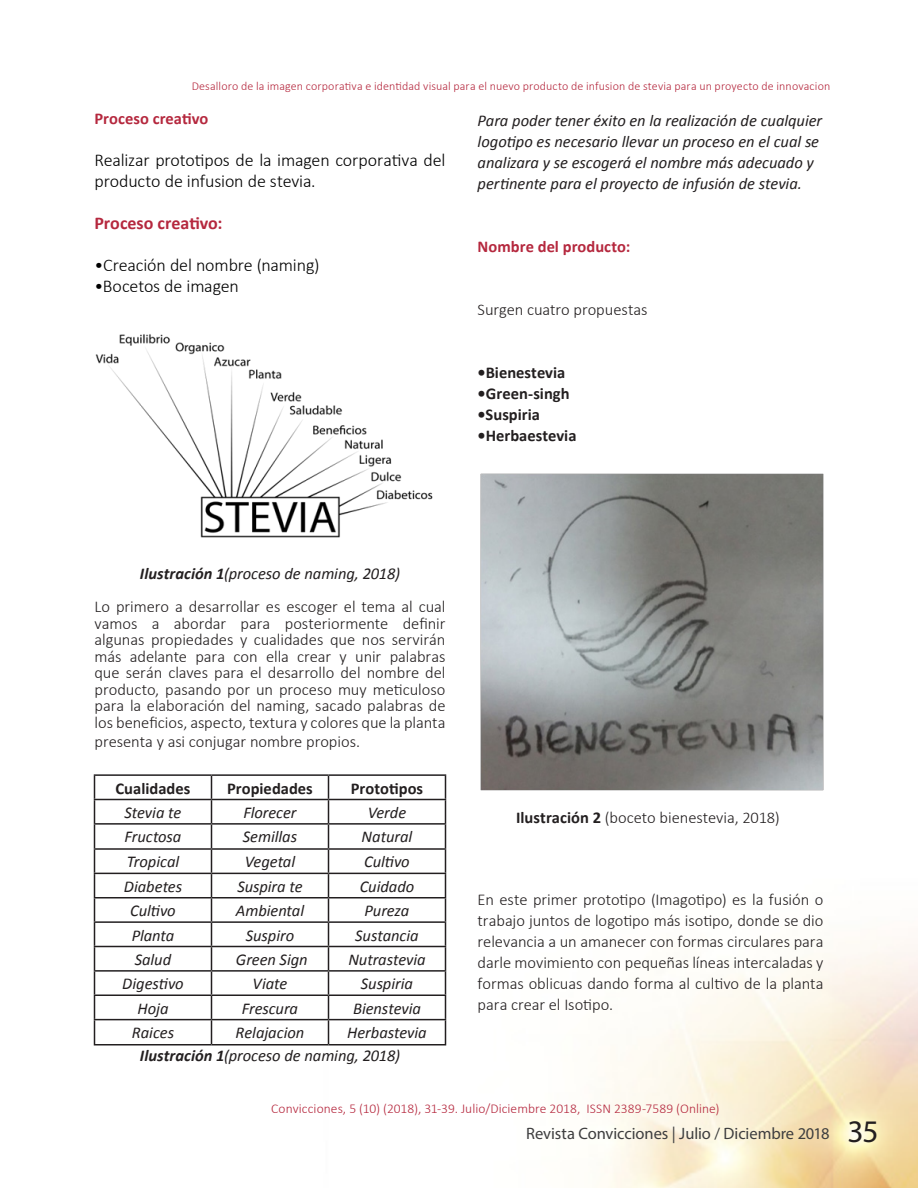
<style>
.page{position:relative;width:918px;height:1188px;background:#fff}
.page>*{position:absolute;margin:0;border:0;box-sizing:border-box;transform-origin:0 0}
.sub{font:300 18px/21px "Calibri";letter-spacing:-.01em;color:#000}
.sub-2{font:700 18px "Calibri";color:#b5283e}
.Sub2{font:300 16.5px/16.5px "Calibri";letter-spacing:-.005em;color:#231f20;text-align:justify}
.Sub2-2{font:italic 16.5px/21px "Calibri";letter-spacing:-.005em;color:#231f20}
.Sub2-3{font:700 16.5px "Calibri";color:#231f20}
.t1{font:16.5px "Myriad Pro";letter-spacing:-.005em;color:#3e3e3f}
.Sub2-4{font:700 16.5px "Calibri";letter-spacing:.005em;color:#b5283e}
.sub-3{font:700 16.5px "Calibri";letter-spacing:.005em;color:#b5283e}
.Sub2-5{font:300 13.5px "Calibri";letter-spacing:.005em;color:#b5283e}
.titulo{font:300 12px "Calibri";letter-spacing:.01em;color:#b5283e}
.s1{font-weight:700}
.s2{font-size:31.5px;color:#231f20}
</style>
<div class="page">
<img style="left:93px;top:474px;width:825px;height:714px">
<img style="left:95px;top:334px;width:344px;height:219px">
<hr style="left:94px;top:774px;width:118px;height:2px;background:#231f20">
<hr style="left:212px;top:774px;width:116px;height:2px;background:#231f20">
<hr style="left:328px;top:774px;width:118px;height:2px;background:#231f20">
<hr style="left:94px;top:799px;width:118px;height:1px;background:#231f20">
<hr style="left:212px;top:799px;width:116px;height:1px;background:#231f20">
<hr style="left:328px;top:799px;width:118px;height:1px;background:#231f20">
<hr style="left:94px;top:823px;width:118px;height:2px;background:#231f20">
<hr style="left:212px;top:823px;width:116px;height:2px;background:#231f20">
<hr style="left:328px;top:823px;width:118px;height:2px;background:#231f20">
<hr style="left:94px;top:848px;width:118px;height:2px;background:#231f20">
<hr style="left:212px;top:848px;width:116px;height:2px;background:#231f20">
<hr style="left:328px;top:848px;width:118px;height:2px;background:#231f20">
<hr style="left:94px;top:873px;width:118px;height:1px;background:#231f20">
<hr style="left:212px;top:873px;width:116px;height:1px;background:#231f20">
<hr style="left:328px;top:873px;width:118px;height:1px;background:#231f20">
<hr style="left:94px;top:897px;width:118px;height:1px;background:#231f20">
<hr style="left:212px;top:897px;width:116px;height:1px;background:#231f20">
<hr style="left:328px;top:897px;width:118px;height:1px;background:#231f20">
<hr style="left:94px;top:921px;width:118px;height:2px;background:#231f20">
<hr style="left:212px;top:921px;width:116px;height:2px;background:#231f20">
<hr style="left:328px;top:921px;width:118px;height:2px;background:#231f20">
<hr style="left:94px;top:946px;width:118px;height:1px;background:#231f20">
<hr style="left:212px;top:946px;width:116px;height:1px;background:#231f20">
<hr style="left:328px;top:946px;width:118px;height:1px;background:#231f20">
<hr style="left:94px;top:970px;width:118px;height:2px;background:#231f20">
<hr style="left:212px;top:970px;width:116px;height:2px;background:#231f20">
<hr style="left:328px;top:970px;width:118px;height:2px;background:#231f20">
<hr style="left:94px;top:994px;width:118px;height:2px;background:#231f20">
<hr style="left:212px;top:994px;width:116px;height:2px;background:#231f20">
<hr style="left:328px;top:994px;width:118px;height:2px;background:#231f20">
<hr style="left:94px;top:1019px;width:118px;height:1px;background:#231f20">
<svg style="left:94px;top:776px;width:1px;height:268px"></svg>
<hr style="left:212px;top:1019px;width:116px;height:1px;background:#231f20">
<svg style="left:211px;top:776px;width:1px;height:268px"></svg>
<hr style="left:328px;top:1019px;width:118px;height:1px;background:#231f20">
<svg style="left:328px;top:776px;width:1px;height:268px"></svg>
<svg style="left:445px;top:776px;width:1px;height:268px"></svg>
<hr style="left:94px;top:1044px;width:118px;height:2px;background:#231f20">
<hr style="left:212px;top:1044px;width:116px;height:2px;background:#231f20">
<hr style="left:328px;top:1044px;width:118px;height:2px;background:#231f20">
<img style="left:481px;top:473px;width:343px;height:318px">
<p class="titulo" style="left:192px;top:79px;width:640px">Desalloro de la imagen corporativa e identidad visual para el nuevo producto de infusion de stevia para un proyecto de innovacion</p>
<p class="sub-3" style="left:94px;top:108px;width:115px">Proceso creativo</p>
<p class="sub" style="left:94px;top:149px;width:352px">Realizar prototipos de la imagen corporativa del producto de infusion de stevia.</p>
<p class="sub-2" style="left:94px;top:211px;width:129px">Proceso creativo:</p>
<p class="sub" style="left:94px;top:254px;width:227px">•Creación del nombre (naming)</p>
<p class="sub" style="left:94px;top:275px;width:146px">•Bocetos de imagen</p>
<p class="Sub2-2" style="left:478px;top:109px;width:346px">Para poder tener éxito en la realización de cualquier logotipo es necesario llevar un proceso en el cual se analizara y se escogerá el nombre más adecuado y pertinente para el proyecto de infusión de stevia.</p>
<p class="Sub2-4" style="left:478px;top:236px;width:154px">Nombre del producto:</p>
<p class="Sub2" style="left:478px;top:301px;width:171px">Surgen cuatro propuestas</p>
<p class="Sub2-3" style="left:478px;top:362px;width:89px">•Bienestevia</p>
<p class="Sub2-3" style="left:478px;top:383px;width:94px">•Green-singh</p>
<p class="Sub2-3" style="left:478px;top:404px;width:64px">•Suspiria</p>
<p class="Sub2-3" style="left:478px;top:425px;width:100px">•Herbaestevia</p>
<p class="Sub2-2" style="left:140px;top:563px;width:262px"><span class="s1">Ilustración 1</span>(proceso de naming, 2018)</p>
<p class="Sub2" style="left:94px;top:598px;width:353px">Lo primero a desarrollar es escoger el tema al cual vamos a abordar para posteriormente definir algunas propiedades y cualidades que nos servirán más adelante para con ella crear y unir palabras que serán claves para el desarrollo del nombre del producto, pasando por un proceso muy meticuloso para la elaboración del naming, sacado palabras de los beneficios, aspecto, textura y colores que la planta</p>
<p class="Sub2" style="left:94px;top:733px;width:267px">presenta y asi conjugar nombre propios.</p>
<p class="Sub2-3" style="left:116px;top:777px;width:76px">Cualidades</p>
<p class="Sub2-3" style="left:227px;top:777px;width:87px">Propiedades</p>
<p class="Sub2-3" style="left:351px;top:777px;width:74px">Prototipos</p>
<p class="Sub2-2" style="left:125px;top:801px;width:58px">Stevia te</p>
<p class="Sub2-2" style="left:243px;top:801px;width:55px">Florecer</p>
<p class="Sub2-2" style="left:368px;top:801px;width:40px">Verde</p>
<p class="Sub2-2" style="left:125px;top:826px;width:58px">Fructosa</p>
<p class="Sub2-2" style="left:243px;top:826px;width:56px">Semillas</p>
<p class="Sub2-2" style="left:362px;top:826px;width:52px">Natural</p>
<p class="Sub2-2" style="left:127px;top:851px;width:54px">Tropical</p>
<p class="Sub2-2" style="left:245px;top:851px;width:52px">Vegetal</p>
<p class="Sub2-2" style="left:364px;top:851px;width:47px">Cultivo</p>
<p class="Sub2-2" style="left:124px;top:875px;width:60px">Diabetes</p>
<p class="Sub2-2" style="left:237px;top:875px;width:67px">Suspira te</p>
<p class="Sub2-2" style="left:360px;top:875px;width:56px">Cuidado</p>
<p class="Sub2-2" style="left:130px;top:900px;width:47px">Cultivo</p>
<p class="Sub2-2" style="left:236px;top:900px;width:70px">Ambiental</p>
<p class="Sub2-2" style="left:365px;top:900px;width:46px">Pureza</p>
<p class="Sub2-2" style="left:132px;top:924px;width:44px">Planta</p>
<p class="Sub2-2" style="left:246px;top:924px;width:50px">Suspiro</p>
<p class="Sub2-2" style="left:355px;top:924px;width:65px">Sustancia</p>
<p class="Sub2-2" style="left:135px;top:948px;width:38px">Salud</p>
<p class="Sub2-2" style="left:236px;top:948px;width:73px">Green Sign</p>
<p class="Sub2-2" style="left:348px;top:948px;width:79px">Nutrastevia</p>
<p class="Sub2-2" style="left:122px;top:973px;width:63px">Digestivo</p>
<p class="Sub2-2" style="left:253px;top:973px;width:36px">Viate</p>
<p class="Sub2-2" style="left:361px;top:973px;width:54px">Suspiria</p>
<p class="Sub2-2" style="left:137px;top:997px;width:33px">Hoja</p>
<p class="Sub2-2" style="left:242px;top:997px;width:58px">Frescura</p>
<p class="Sub2-2" style="left:353px;top:997px;width:69px">Bienstevia</p>
<p class="Sub2-2" style="left:132px;top:1021px;width:44px">Raices</p>
<p class="Sub2-2" style="left:236px;top:1021px;width:70px">Relajacion</p>
<p class="Sub2-2" style="left:347px;top:1021px;width:81px">Herbastevia</p>
<p class="Sub2-2" style="left:140px;top:1044px;width:262px"><span class="s1">Ilustración 1</span>(proceso de naming, 2018)</p>
<p class="Sub2" style="left:516px;top:809px;width:265px"><span class="s1">Ilustración 2</span> (boceto bienestevia, 2018)</p>
<p class="Sub2" style="left:478px;top:889px;width:347px;line-height:21px">En este primer prototipo (Imagotipo) es la fusión o trabajo juntos de logotipo más isotipo, donde se dio relevancia a un amanecer con formas circulares para darle movimiento con pequeñas líneas intercaladas y formas oblicuas dando forma al cultivo de la planta para crear el Isotipo.</p>
<p class="Sub2-5" style="left:271px;top:1101px;width:450px">Convicciones, 5 (10) (2018), 31-39. Julio/Diciembre 2018, ISSN 2389-7589 (Online)</p>
<p class="t1" style="left:526px;top:1123px;width:354px">Revista Convicciones | Julio / Diciembre 2018 <span class="s2">35</span></p>
</div>
